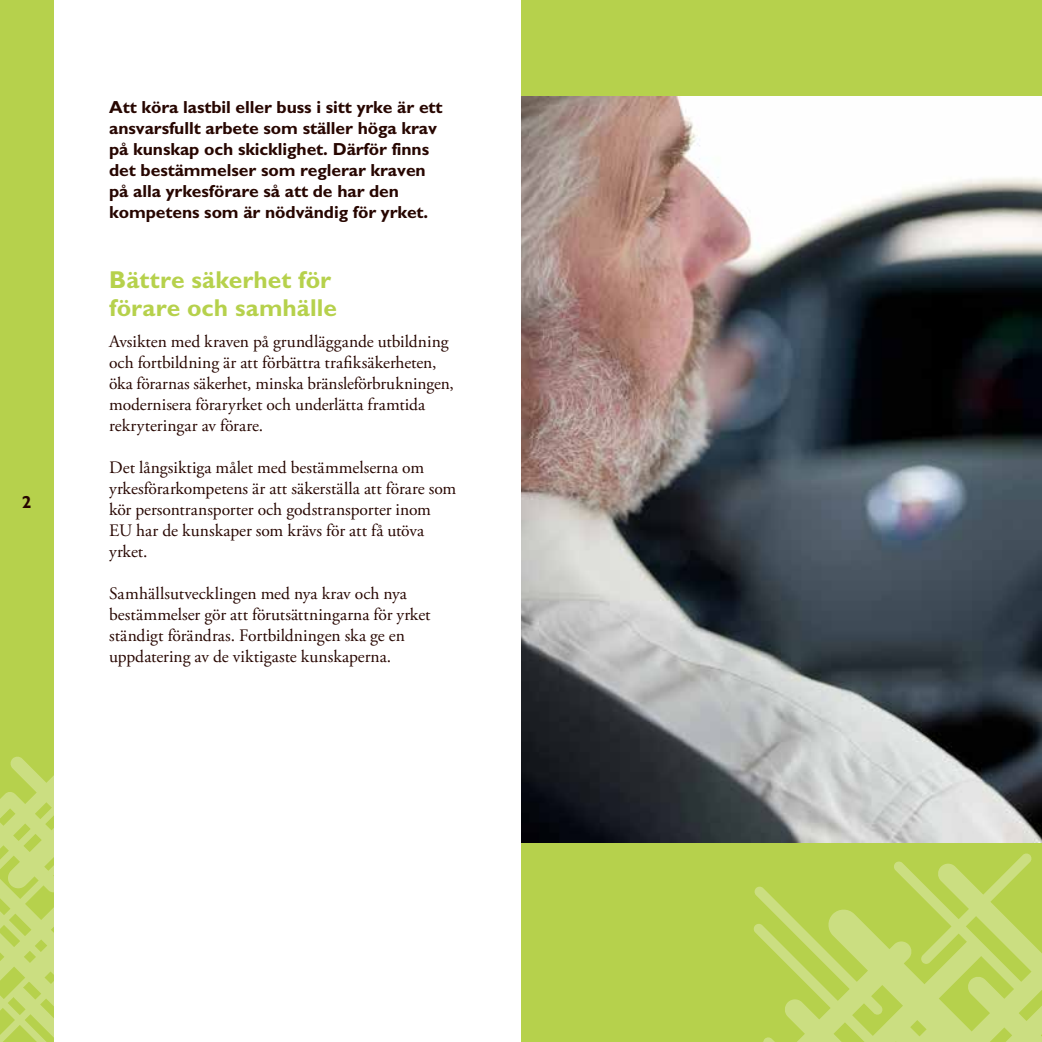
<style>
.page{position:relative;width:1042px;height:1042px;background:#fff}
.page>*{position:absolute;margin:0;border:0;box-sizing:border-box;transform-origin:0 0}
.t1{font:700 24.5px/28px "Gill Alt One";letter-spacing:.005em;color:#b6d14c}
.t2{font:17.5px/21px "Adobe Garamond Pro";color:#270600}
.t3{font:700 17.5px/21px "Gill Alt One";letter-spacing:-.005em;color:#270600}
</style>
<div class="page">
<div style="left:0;top:0;width:54px;height:1042px;background:#b6d14c"></div>
<svg style="left:0;top:756px;width:54px;height:286px"></svg>
<div style="left:521px;top:0;width:521px;height:1042px;background:#b6d14c"></div>
<svg style="left:753px;top:853px;width:289px;height:189px"></svg>
<img style="left:521px;top:97px;width:521px;height:745px">
<p class="t3" style="left:22px;top:491px;width:11px">2</p>
<p class="t3" style="left:109px;top:97px;width:335px">Att köra lastbil eller buss i sitt yrke är ett ansvarsfullt arbete som ställer höga krav på kunskap och skicklighet. Därför finns det bestämmelser som reglerar kraven på alla yrkesförare så att de har den kompetens som är nödvändig för yrket.</p>
<h1 class="t1" style="left:109px;top:266px;width:229px">Bättre säkerhet för förare och samhälle</h1>
<p class="t2" style="left:109px;top:332px;width:346px">Avsikten med kraven på grundläggande utbildning och fortbildning är att förbättra trafiksäkerheten, öka förarnas säkerhet, minska bränsleförbrukningen, modernisera föraryrket och underlätta framtida rekryteringar av förare.</p>
<p class="t2" style="left:109px;top:458px;width:349px">Det långsiktiga målet med bestämmelserna om yrkesförarkompetens är att säkerställa att förare som kör persontransporter och godstransporter inom EU har de kunskaper som krävs för att få utöva yrket.</p>
<p class="t2" style="left:109px;top:584px;width:323px">Samhällsutvecklingen med nya krav och nya bestämmelser gör att förutsättningarna för yrket ständigt förändras. Fortbildningen ska ge en uppdatering av de viktigaste kunskaperna.</p>
</div>
